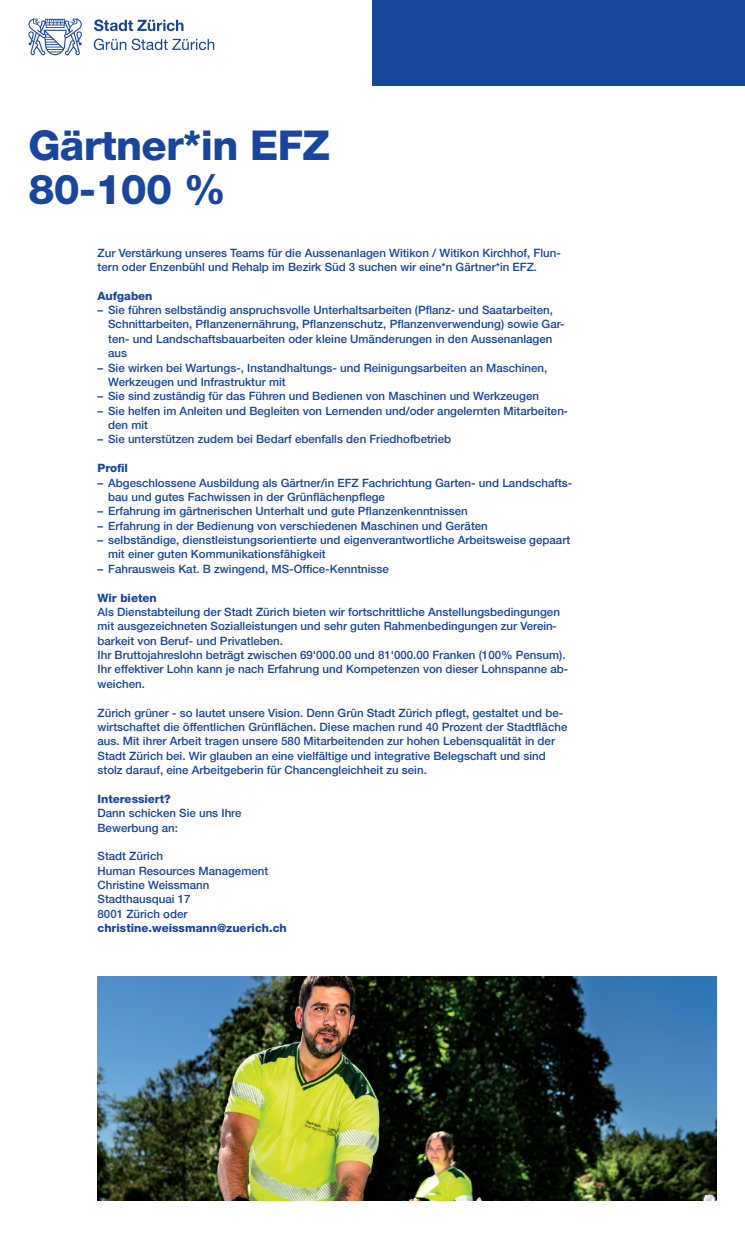
<style>
.page{position:relative;width:745px;height:1236px;background:#fff}
.page>*{position:absolute;margin:0;border:0;box-sizing:border-box;transform-origin:0 0}
.t1{font:800 41.25px/43.8px "Helvetica Neue LT Com";letter-spacing:-.015em;color:#18469d}
.t2{font:500 11.5px/14.4px "Helvetica Neue LT Com";color:#18469d}
.t3{font:800 11.5px "Helvetica Neue LT Com";color:#18469d}
</style>
<div class="page">
<img style="left:97px;top:977px;width:619px;height:223px">
<div style="left:372px;top:0;width:372px;height:85px;background:#18469d"></div>
<svg style="left:94px;top:39px;width:120px;height:11px"></svg>
<svg style="left:94px;top:19px;width:89px;height:12px"></svg>
<svg style="left:28px;top:18px;width:54px;height:37px"></svg>
<h1 class="t1" style="left:28px;top:124px;width:303px">Gärtner*in EFZ<br>80-100 %</h1>
<p class="t2" style="left:97px;top:245px;width:464px">Zur Verstärkung unseres Teams für die Aussenanlagen Witikon / Witikon Kirchhof, Flun&shy;tern oder Enzenbühl und Rehalp im Bezirk Süd 3 suchen wir eine*n Gärtner*in EFZ.</p>
<p class="t3" style="left:97px;top:289px;width:56px">Aufgaben</p>
<p class="t2" style="left:108px;top:303px;width:457px;text-indent:-11px">– Sie führen selbständig anspruchsvolle Unterhaltsarbeiten (Pflanz- und Saatarbeiten, Schnittarbeiten, Pflanzenernährung, Pflanzenschutz, Pflanzenverwendung) sowie Gar&shy;ten- und Landschaftsbauarbeiten oder kleine Umänderungen in den Aussenanlagen aus</p>
<p class="t2" style="left:108px;top:360px;width:440px;text-indent:-11px">– Sie wirken bei Wartungs-, Instandhaltungs- und Reinigungsarbeiten an Maschinen,<br>Werkzeugen und Infrastruktur mit</p>
<p class="t2" style="left:97px;top:389px;width:442px">– Sie sind zuständig für das Führen und Bedienen von Maschinen und Werkzeugen</p>
<p class="t2" style="left:108px;top:403px;width:461px;text-indent:-11px">– Sie helfen im Anleiten und Begleiten von Lernenden und/oder angelernten Mitarbeiten&shy;den mit</p>
<p class="t2" style="left:97px;top:432px;width:355px">– Sie unterstützen zudem bei Bedarf ebenfalls den Friedhofbetrieb</p>
<p class="t3" style="left:97px;top:461px;width:32px">Profil</p>
<p class="t2" style="left:108px;top:475px;width:465px;text-indent:-11px">– Abgeschlossene Ausbildung als Gärtner/in EFZ Fachrichtung Garten- und Landschafts&shy;bau und gutes Fachwissen in der Grünflächenpflege</p>
<p class="t2" style="left:97px;top:504px;width:371px">– Erfahrung im gärtnerischen Unterhalt und gute Pflanzenkenntnissen</p>
<p class="t2" style="left:97px;top:518px;width:391px">– Erfahrung in der Bedienung von verschiedenen Maschinen und Geräten</p>
<p class="t2" style="left:108px;top:533px;width:463px;text-indent:-11px">– selbständige, dienstleistungsorientierte und eigenverantwortliche Arbeitsweise gepaart mit einer guten Kommunikationsfähigkeit</p>
<p class="t2" style="left:97px;top:561px;width:292px">– Fahrausweis Kat. B zwingend, MS-Office-Kenntnisse</p>
<p class="t3" style="left:97px;top:591px;width:61px">Wir bieten</p>
<p class="t2" style="left:97px;top:605px;width:472px">Als Dienstabteilung der Stadt Zürich bieten wir fortschrittliche Anstellungsbedingungen mit ausgezeichneten Sozialleistungen und sehr guten Rahmenbedingungen zur Verein&shy;barkeit von Beruf- und Privatleben.<br>Ihr Bruttojahreslohn beträgt zwischen 69'000.00 und 81'000.00 Franken (100% Pensum).<br>Ihr effektiver Lohn kann je nach Erfahrung und Kompetenzen von dieser Lohnspanne ab&shy;weichen.</p>
<p class="t2" style="left:97px;top:705px;width:471px">Zürich grüner - so lautet unsere Vision. Denn Grün Stadt Zürich pflegt, gestaltet und be&shy;wirtschaftet die öffentlichen Grünflächen. Diese machen rund 40 Prozent der Stadtfläche aus. Mit ihrer Arbeit tragen unsere 580 Mitarbeitenden zur hohen Lebensqualität in der Stadt Zürich bei. Wir glauben an eine vielfältige und integrative Belegschaft und sind stolz darauf, eine Arbeitgeberin für Chancengleichheit zu sein.</p>
<p class="t3" style="left:97px;top:792px;width:75px">Interessiert?</p>
<p class="t2" style="left:97px;top:806px;width:145px">Dann schicken Sie uns Ihre<br>Bewerbung an:</p>
<p class="t2" style="left:97px;top:849px;width:172px">Stadt Zürich<br>Human Resources Management<br>Christine Weissmann<br>Stadthausquai 17<br>8001 Zürich oder</p>
<p class="t3" style="left:97px;top:921px;width:191px">christine.weissmann@zuerich.ch</p>
</div>
